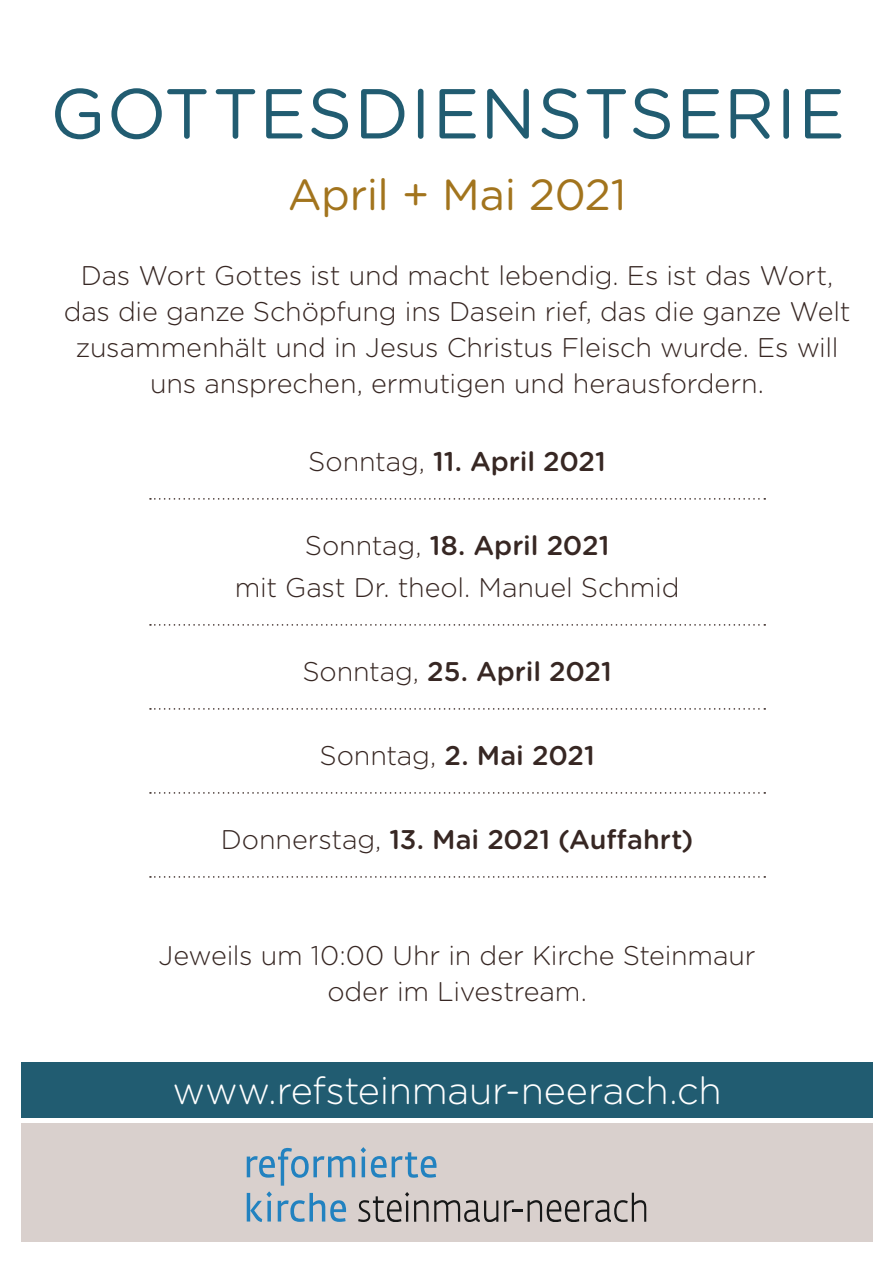
<style>
.page{position:relative;width:893px;height:1263px;background:#fff}
.page>*{position:absolute;margin:0;border:0;box-sizing:border-box;transform-origin:0 0}
.t1{font:70.5px "Gotham Rounded";letter-spacing:.015em;color:#215c71}
.t2{font:43.5px "Gotham Rounded";letter-spacing:-.01em;color:#a2741d}
.t3{font:300 37.95px "Gotham Rounded";letter-spacing:-.01em;color:#fff}
.t4{font:300 27px/36px "Gotham Rounded";letter-spacing:-.005em;color:#372723;text-align:center}
.t5{font:500 27px "Gotham Rounded";letter-spacing:-.005em;color:#372723}
.s1{font-weight:300}
.s2{font-weight:500}
</style>
<div class="page">
<div style="left:21px;top:1123px;width:852px;height:119px;background:#d9d0cd"></div>
<svg style="left:247px;top:1147px;width:251px;height:74px"></svg>
<svg style="left:504px;top:1193px;width:142px;height:28px"></svg>
<svg style="left:150px;top:498px;width:615px;height:2px"></svg>
<svg style="left:150px;top:624px;width:615px;height:2px"></svg>
<svg style="left:150px;top:708px;width:615px;height:2px"></svg>
<svg style="left:150px;top:792px;width:615px;height:2px"></svg>
<svg style="left:150px;top:876px;width:615px;height:2px"></svg>
<div style="left:21px;top:1062px;width:852px;height:56px;background:#215c71"></div>
<p class="t1" style="left:50px;top:65px;width:796px">GOTTESDIENSTSERIE</p>
<p class="t2" style="left:288px;top:165px;width:340px">April + Mai 2021</p>
<p class="t4" style="left:64px;top:256px;width:788px">Das Wort Gottes ist und macht lebendig. Es ist das Wort, das die ganze Schöpfung ins Dasein rief, das die ganze Welt zusammenhält und in Jesus Christus Fleisch wurde. Es will uns ansprechen, ermutigen und herausfordern.</p>
<p class="t5" style="left:308px;top:442px;width:299px"><span class="s1">Sonntag,</span> 11. April 2021</p>
<p class="t4" style="left:235px;top:523px;width:446px;line-height:42px">Sonntag, <span class="s2">18. April 2021<br></span>mit Gast Dr. theol. Manuel Schmid</p>
<p class="t5" style="left:302px;top:652px;width:311px"><span class="s1">Sonntag,</span> 25. April 2021</p>
<p class="t5" style="left:319px;top:736px;width:277px"><span class="s1">Sonntag,</span> 2. Mai 2021</p>
<p class="t5" style="left:221px;top:820px;width:474px"><span class="s1">Donnerstag,</span> 13. Mai 2021 (Auffahrt)</p>
<p class="t4" style="left:159px;top:936px;width:599px">Jeweils um 10:00 Uhr in der Kirche Steinmaur oder im Livestream.</p>
<p class="t3" style="left:173px;top:1065px;width:551px">www.refsteinmaur-neerach.ch</p>
</div>
